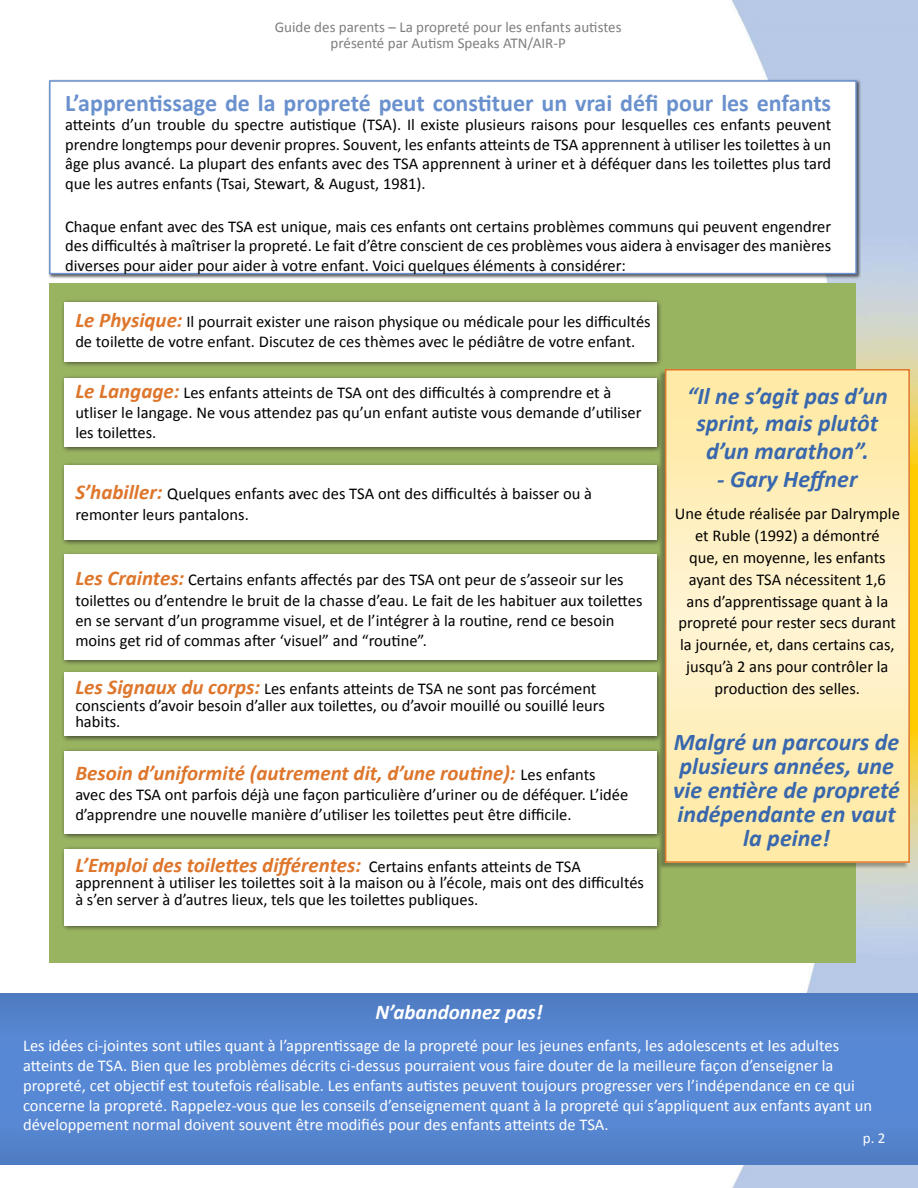
<style>
.page{position:relative;width:918px;height:1188px;background:#fff}
.page>*{position:absolute;margin:0;border:0;box-sizing:border-box;transform-origin:0 0}
.Paragraph_Style16{font:italic 700 24px/24px "Calibri";color:#3967ad;text-align:center}
.Paragraph_Style2{font:700 24px "Calibri";color:#6a91cd}
.Paragraph_Style7{font:italic 700 24px/27.6px "Calibri";color:#3967ad;text-align:center}
.Paragraph_Style2-2{font:italic 700 21px "Calibri";color:#de762c}
.Paragraph_Style1{font:italic 700 21px "Calibri";color:#de762c}
.Paragraph_Style1-2{font:italic 700 21px "Calibri";color:#fff}
.Paragraph_Style2-3{font:16.5px/19.4px "Calibri";color:#000}
.Paragraph_Style10{font:16.5px/19.8px "Calibri";color:#fff}
.Paragraph_Style1-3{font:16.5px/20.2px "Calibri";color:#000}
.Paragraph_Style8{font:16.5px/21.9px "Calibri";color:#000;text-align:center}
.Paragraph_Style6{font:15px "Calibri";color:#7e7e7e}
.Paragraph_Style1-4{font:15px "Calibri";color:#fff}
.s1{font-weight:700;font-style:italic;font-size:21px;color:#de762c}
.s2{font-weight:400;font-style:normal;font-size:16.5px;color:#000}
</style>
<div class="page">
<img style="left:0;top:0;width:918px;height:1188px">
<div style="left:49px;top:283px;width:806px;height:680px;background:#99b461"></div>
<div style="left:61px;top:299px;width:602px;height:68px;background:#231f20;opacity:.75"></div>
<div style="left:64px;top:302px;width:592px;height:59px;background:#fff"></div>
<div style="left:61px;top:462px;width:602px;height:84px;background:#231f20;opacity:.75"></div>
<div style="left:64px;top:465px;width:592px;height:75px;background:#fff"></div>
<div style="left:61px;top:551px;width:602px;height:115px;background:#231f20;opacity:.75"></div>
<div style="left:65px;top:555px;width:591px;height:104px;background:#fff"></div>
<div style="left:61px;top:669px;width:602px;height:73px;background:#231f20;opacity:.75"></div>
<div style="left:64px;top:673px;width:592px;height:63px;background:#fff"></div>
<div style="left:61px;top:748px;width:602px;height:92px;background:#231f20;opacity:.75"></div>
<div style="left:65px;top:751px;width:591px;height:82px;background:#fff"></div>
<div style="left:61px;top:846px;width:602px;height:86px;background:#231f20;opacity:.75"></div>
<div style="left:64px;top:849px;width:592px;height:76px;background:#fff"></div>
<div style="left:61px;top:374px;width:602px;height:79px;background:#231f20;opacity:.75"></div>
<div style="left:65px;top:378px;width:591px;height:69px;background:#fff"></div>
<div style="left:47px;top:79px;width:814px;height:200px;background:#231f20;opacity:.75"></div>
<div style="left:49px;top:80px;width:808px;height:194px;background:#fff;border:2px solid #6a91cd"></div>
<div style="left:658px;top:370px;width:251px;height:500px;background:#231f20;opacity:.36"></div>
<svg style="left:668px;top:372px;width:239px;height:488px"></svg>
<div style="left:665px;top:369px;width:245px;height:494px;border:2px solid #de762c"></div>
<div style="left:0;top:994px;width:918px;height:171px;background:linear-gradient(to right,#5585d0,#5585d0)"></div>
<p class="Paragraph_Style6" style="left:275px;top:17px;width:348px">Guide des parents – La propreté pour les enfants autistes</p>
<p class="Paragraph_Style6" style="left:331px;top:34px;width:237px">présenté par Autism Speaks ATN/AIR-P</p>
<p class="Paragraph_Style2" style="left:65px;top:88px;width:768px">L’apprentissage de la propreté peut constituer un vrai défi pour les enfants</p>
<p class="Paragraph_Style2-3" style="left:65px;top:115px;width:768px;text-align:justify">atteints d’un trouble du spectre autistique (TSA). Il existe plusieurs raisons pour lesquelles ces enfants peuvent prendre longtemps pour devenir propres. Souvent, les enfants atteints de TSA apprennent à utiliser les toilettes à un âge plus avancé. La plupart des enfants avec des TSA apprennent à uriner et à déféquer dans les toilettes plus tard que les autres enfants (Tsai, Stewart, &amp; August, 1981).</p>
<p class="Paragraph_Style2-3" style="left:65px;top:217px;width:768px;text-align:justify">Chaque enfant avec des TSA est unique, mais ces enfants ont certains problèmes communs qui peuvent engendrer des difficultés à maîtriser la propreté. Le fait d’être conscient de ces problèmes vous aidera à envisager des manières diverses pour aider pour aider à votre enfant. Voici quelques éléments à considérer:</p>
<p class="Paragraph_Style2-3" style="left:75px;top:312px;width:577px;line-height:19.8px"><span class="s1">Le Physique:</span> Il pourrait exister une raison physique ou médicale pour les difficultés de toilette de votre enfant. Discutez de ces thèmes avec le pédiâtre de votre enfant.</p>
<p class="Paragraph_Style2-3" style="left:75px;top:383px;width:568px;line-height:19.8px"><span class="s1">Le Langage:</span> Les enfants atteints de TSA ont des difficultés à comprendre et à utliser le langage. Ne vous attendez pas qu’un enfant autiste vous demande d’utiliser les toilettes.</p>
<p class="Paragraph_Style7" style="left:687px;top:382px;width:202px">“Il ne s’agit pas d’un sprint, mais plutôt d’un marathon”.</p>
<p class="Paragraph_Style7" style="left:717px;top:465px;width:142px">- Gary Heffner</p>
<p class="Paragraph_Style8" style="left:675px;top:502px;width:226px">Une étude réalisée par Dalrymple et Ruble (1992) a démontré<br>que, en moyenne, les enfants ayant des TSA nécessitent 1,6<br>ans d’apprentissage quant à la propreté pour rester secs durant la journée, et, dans certains cas, jusqu’à 2 ans pour contrôler la production des selles.</p>
<p class="Paragraph_Style16" style="left:673px;top:730px;width:228px">Malgré un parcours de plusieurs années, une vie entière de propreté indépendante en vaut la peine!</p>
<p class="Paragraph_Style2-3" style="left:75px;top:483px;width:518px;line-height:21px"><span class="s1">S’habiller:</span> Quelques enfants avec des TSA ont des difficultés à baisser ou à remonter leurs pantalons.</p>
<p class="Paragraph_Style1-3" style="left:75px;top:570px;width:569px"><span class="s1">Les Craintes:</span> Certains enfants affectés par des TSA ont peur de s’asseoir sur les toilettes ou d’entendre le bruit de la chasse d’eau. Le fait de les habituer aux toilettes en se servant d’un programme visuel, et de l’intégrer à la routine, rend ce besoin moins get rid of commas after ‘visuel” and “routine”.</p>
<p class="Paragraph_Style2-3" style="left:75px;top:681px;width:531px;line-height:16.5px"><span class="s1">Les Signaux du corps:</span> Les enfants atteints de TSA ne sont pas forcément conscients d’avoir besoin d’aller aux toilettes, ou d’avoir mouillé ou souillé leurs habits.</p>
<p class="Paragraph_Style1" style="left:75px;top:760px;width:522px">Besoin d’uniformité (autrement dit, d’une routine): <span class="s2">Les enfants</span></p>
<p class="Paragraph_Style1-3" style="left:75px;top:785px;width:555px">avec des TSA ont parfois déjà une façon particulière d’uriner ou de déféquer. L’idée d’apprendre une nouvelle manière d’utiliser les toilettes peut être difficile.</p>
<p class="Paragraph_Style2-2" style="left:75px;top:851px;width:507px">L’Emploi des toilettes différentes: <span class="s2">Certains enfants atteints de TSA</span></p>
<p class="Paragraph_Style2-3" style="left:75px;top:874px;width:570px;line-height:16.5px">apprennent à utiliser les toilettes soit à la maison ou à l’école, mais ont des difficultés à s’en server à d’autres lieux, tels que les toilettes publiques.</p>
<p class="Paragraph_Style1-2" style="left:375px;top:999px;width:169px">N’abandonnez pas!</p>
<p class="Paragraph_Style10" style="left:23px;top:1036px;width:850px">Les idées ci-jointes sont utiles quant à l’apprentissage de la propreté pour les jeunes enfants, les adolescents et les adultes atteints de TSA. Bien que les problèmes décrits ci-dessus pourraient vous faire douter de la meilleure façon d’enseigner la propreté, cet objectif est toutefois réalisable. Les enfants autistes peuvent toujours progresser vers l’indépendance en ce qui concerne la propreté. Rappelez-vous que les conseils d’enseignement quant à la propreté qui s’appliquent aux enfants ayant un développement normal doivent souvent être modifiés pour des enfants atteints de TSA.</p>
<p class="Paragraph_Style1-4" style="left:863px;top:1129px;width:24px">p. 2</p>
</div>
